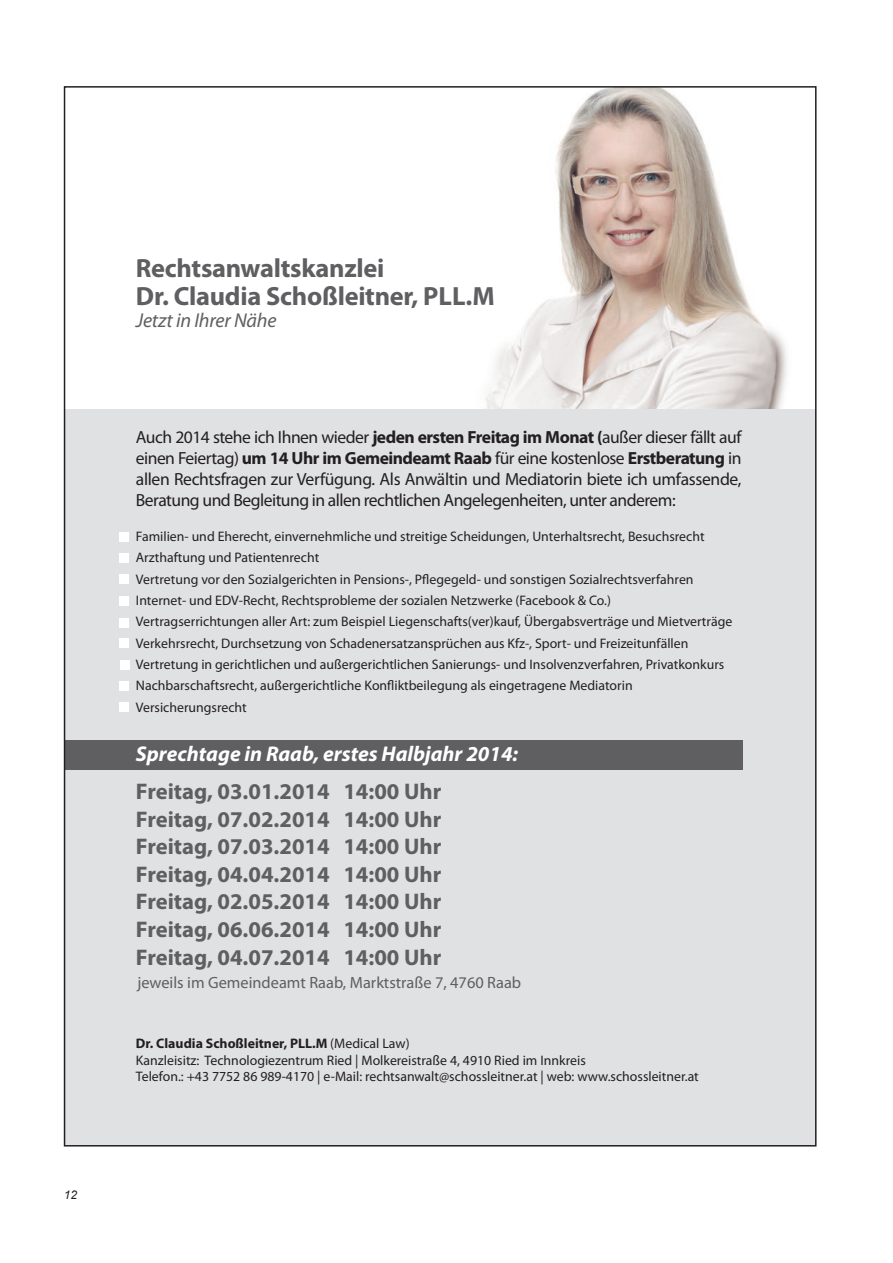
<style>
.page{position:relative;width:893px;height:1263px;background:#fff}
.page>*{position:absolute;margin:0;border:0;box-sizing:border-box;transform-origin:0 0}
.t1{font:700 26.4px/27.6px "Myriad Pro";letter-spacing:-.01em;color:#5f5f62}
.t2{font:700 22.65px/27.6px "Myriad Pro";color:#5f5f62;text-align:justify}
.t3{font:italic 700 21.3px "Myriad Pro";color:#fff}
.t4{font:italic 20.1px "Myriad Pro";letter-spacing:-.01em;color:#5f5f62}
.t5{font:17.55px/21.1px "Myriad Pro";letter-spacing:-.03em;color:#231f20;text-align:justify}
.t6{font:16.35px "Myriad Pro";color:#5f5f62}
.t7{font:13.8px/21.3px "Myriad Pro";color:#231f20}
.t8{font:italic 12px "Arial";color:#231f20}
.s1{font-weight:700}
</style>
<div class="page">
<img style="left:485px;top:89px;width:302px;height:320px">
<div style="left:65px;top:409px;width:751px;height:737px;background:#e0e1e3"></div>
<div style="left:65px;top:740px;width:678px;height:29px;background:#5f5f62"></div>
<div style="left:120px;top:532px;width:9px;height:9px;background:#fff"></div>
<div style="left:120px;top:554px;width:9px;height:9px;background:#fff"></div>
<div style="left:120px;top:575px;width:9px;height:9px;background:#fff"></div>
<div style="left:119px;top:597px;width:9px;height:9px;background:#fff"></div>
<div style="left:119px;top:618px;width:9px;height:10px;background:#fff"></div>
<div style="left:120px;top:638px;width:9px;height:9px;background:#fff"></div>
<div style="left:120px;top:660px;width:9px;height:9px;background:#fff"></div>
<div style="left:120px;top:681px;width:9px;height:9px;background:#fff"></div>
<div style="left:120px;top:703px;width:9px;height:9px;background:#fff"></div>
<p class="t8" style="left:64px;top:1187px;width:15px">12</p>
<p class="t1" style="left:136px;top:254px;width:360px">Rechtsanwaltskanzlei<br>Dr. Claudia Schoßleitner, PLL.M</p>
<p class="t4" style="left:136px;top:308px;width:142px">Jetzt in Ihrer Nähe</p>
<p class="t5" style="left:136px;top:426px;width:607px">Auch 2014 stehe ich Ihnen wieder <span class="s1">jeden ersten Freitag im Monat (</span>außer dieser fällt auf einen Feiertag) <span class="s1">um 14 Uhr im Gemeindeamt Raab</span> für eine kostenlose <span class="s1">Erstberatung</span> in allen Rechtsfragen zur Verfügung. Als Anwältin und Mediatorin biete ich umfassende, Beratung und Begleitung in allen rechtlichen Angelegenheiten, unter anderem:</p>
<p class="t7" style="left:136px;top:525px;width:598px">Familien- und Eherecht, einvernehmliche und streitige Scheidungen, Unterhaltsrecht, Besuchsrecht Arzthaftung und Patientenrecht<br>Vertretung vor den Sozialgerichten in Pensions-, Pflegegeld- und sonstigen Sozialrechtsverfahren Internet- und EDV-Recht, Rechtsprobleme der sozialen Netzwerke (Facebook &amp; Co.)<br>Vertragserrichtungen aller Art: zum Beispiel Liegenschafts(ver)kauf, Übergabsverträge und Mietverträge Verkehrsrecht, Durchsetzung von Schadenersatzansprüchen aus Kfz-, Sport- und Freizeitunfällen Vertretung in gerichtlichen und außergerichtlichen Sanierungs- und Insolvenzverfahren, Privatkonkurs Nachbarschaftsrecht, außergerichtliche Konfliktbeilegung als eingetragene Mediatorin Versicherungsrecht</p>
<p class="t3" style="left:136px;top:740px;width:384px">Sprechtage in Raab, erstes Halbjahr 2014:</p>
<p class="t2" style="left:136px;top:777px;width:307px">Freitag, 03.01.2014 14:00 Uhr Freitag, 07.02.2014 14:00 Uhr Freitag, 07.03.2014 14:00 Uhr Freitag, 04.04.2014 14:00 Uhr Freitag, 02.05.2014 14:00 Uhr Freitag, 06.06.2014 14:00 Uhr Freitag, 04.07.2014 14:00 Uhr</p>
<p class="t6" style="left:137px;top:973px;width:385px">jeweils im Gemeindeamt Raab, Marktstraße 7, 4760 Raab</p>
<p class="t7" style="left:136px;top:1035px;width:564px;line-height:16.6px"><span class="s1">Dr. Claudia Schoßleitner, PLL.M</span> (Medical Law)<br>Kanzleisitz: Technologiezentrum Ried | Molkereistraße 4, 4910 Ried im Innkreis<br>Telefon.: +43 7752 86 989-4170 | e-Mail: rechtsanwalt@schossleitner.at | web: www.schossleitner.at</p>
</div>
